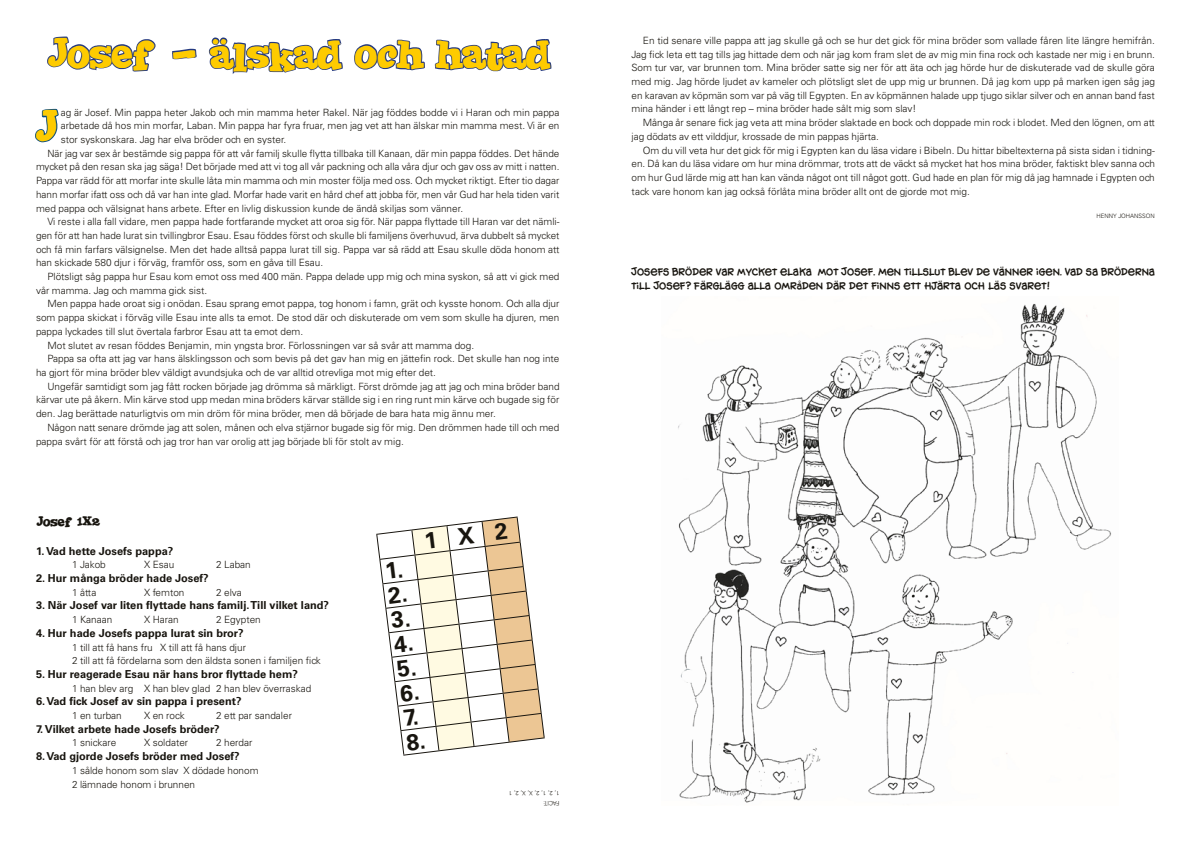
<style>
.page{position:relative;width:1191px;height:842px;background:#fff}
.page>*{position:absolute;margin:0;border:0;box-sizing:border-box;transform-origin:0 0}
.t1{font:45.9px "Jointby Pizza Dude";color:#fecb00}
.t2{font:42px "Jointby Pizza Dude";color:#fecb00}
.t3{font:700 23px/24.7px "Univers LT Std";color:#18150f}
.t4{font:14px "Jointby Pizza Dude";color:#18150f}
.t5{font:700 11px "Univers LT Std";color:#18150f}
.t6{font:300 10px/13.7px "Univers";color:#18150f}
.t7{font:10px/13.7px "Hog Bold HMK";color:#18150f}
.t8{font:300 6px/10px "Univers";color:#18150f}
</style>
<div class="page">
<svg style="left:47px;top:36px;width:109px;height:36px"></svg>
<svg style="left:172px;top:48px;width:25px;height:12px"></svg>
<svg style="left:208px;top:37px;width:135px;height:37px"></svg>
<svg style="left:354px;top:39px;width:71px;height:32px"></svg>
<svg style="left:434px;top:39px;width:118px;height:33px"></svg>
<svg style="left:35px;top:108px;width:24px;height:35px"></svg>
<img style="left:678px;top:303px;width:433px;height:500px">
<svg style="left:376px;top:516px;width:169px;height:240px"></svg>
<h2 class="t2" style="left:46px;top:29px;width:504px">Josef - älskad och hatad</h2>
<h1 class="t1" style="left:34px;top:101px;width:23px">J</h1>
<p class="t6" style="left:61px;top:105px;width:500px">ag är Josef. Min pappa heter Jakob och min mamma heter Rakel. När jag föddes bodde vi i Haran och min pappa</p>
<p class="t6" style="left:61px;top:119px;width:500px">arbetade då hos min morfar, Laban. Min pappa har fyra fruar, men jag vet att han älskar min mamma mest. Vi är en</p>
<p class="t6" style="left:61px;top:133px;width:227px">stor syskonskara. Jag har elva bröder och en syster.</p>
<p class="t6" style="left:47px;top:146px;width:513px">När jag var sex år bestämde sig pappa för att vår familj skulle flytta tillbaka till Kanaan, där min pappa föddes. Det hände</p>
<p class="t6" style="left:36px;top:160px;width:525px">mycket på den resan ska jag säga! Det började med att vi tog all vår packning och alla våra djur och gav oss av mitt i natten.</p>
<p class="t6" style="left:36px;top:174px;width:525px">Pappa var rädd för att morfar inte skulle låta min mamma och min moster följa med oss. Och mycket riktigt. Efter tio dagar</p>
<p class="t6" style="left:36px;top:187px;width:525px">hann morfar ifatt oss och då var han inte glad. Morfar hade varit en hård chef att jobba för, men vår Gud har hela tiden varit</p>
<p class="t6" style="left:36px;top:201px;width:428px">med pappa och välsignat hans arbete. Efter en livlig diskussion kunde de ändå skiljas som vänner.</p>
<p class="t6" style="left:47px;top:215px;width:514px">Vi reste i alla fall vidare, men pappa hade fortfarande mycket att oroa sig för. När pappa flyttade till Haran var det nämli-</p>
<p class="t6" style="left:36px;top:229px;width:525px">gen för att han hade lurat sin tvillingbror Esau. Esau föddes först och skulle bli familjens överhuvud, ärva dubbelt så mycket</p>
<p class="t6" style="left:36px;top:242px;width:525px">och få min farfars välsignelse. Men det hade alltså pappa lurat till sig. Pappa var så rädd att Esau skulle döda honom att</p>
<p class="t6" style="left:36px;top:256px;width:289px">han skickade 580 djur i förväg, framför oss, som en gåva till Esau.</p>
<p class="t6" style="left:47px;top:270px;width:513px">Plötsligt såg pappa hur Esau kom emot oss med 400 män. Pappa delade upp mig och mina syskon, så att vi gick med</p>
<p class="t6" style="left:36px;top:283px;width:173px">vår mamma. Jag och mamma gick sist.</p>
<p class="t6" style="left:47px;top:297px;width:513px">Men pappa hade oroat sig i onödan. Esau sprang emot pappa, tog honom i famn, grät och kysste honom. Och alla djur</p>
<p class="t6" style="left:36px;top:311px;width:525px">som pappa skickat i förväg ville Esau inte alls ta emot. De stod där och diskuterade om vem som skulle ha djuren, men</p>
<p class="t6" style="left:36px;top:324px;width:269px">pappa lyckades till slut övertala farbror Esau att ta emot dem.</p>
<p class="t6" style="left:47px;top:338px;width:428px">Mot slutet av resan föddes Benjamin, min yngsta bror. Förlossningen var så svår att mamma dog.</p>
<p class="t6" style="left:47px;top:352px;width:513px">Pappa sa ofta att jag var hans älsklingsson och som bevis på det gav han mig en jättefin rock. Det skulle han nog inte</p>
<p class="t6" style="left:36px;top:366px;width:401px">ha gjort för mina bröder blev väldigt avundsjuka och de var alltid otrevliga mot mig efter det.</p>
<p class="t6" style="left:47px;top:379px;width:514px">Ungefär samtidigt som jag fått rocken började jag drömma så märkligt. Först drömde jag att jag och mina bröder band</p>
<p class="t6" style="left:36px;top:393px;width:525px">kärvar ute på åkern. Min kärve stod upp medan mina bröders kärvar ställde sig i en ring runt min kärve och bugade sig för</p>
<p class="t6" style="left:36px;top:407px;width:461px">den. Jag berättade naturligtvis om min dröm för mina bröder, men då började de bara hata mig ännu mer.</p>
<p class="t6" style="left:47px;top:420px;width:513px">Någon natt senare drömde jag att solen, månen och elva stjärnor bugade sig för mig. Den drömmen hade till och med</p>
<p class="t6" style="left:36px;top:434px;width:369px">pappa svårt för att förstå och jag tror han var orolig att jag började bli för stolt av mig.</p>
<h3 class="t4" style="left:36px;top:514px;width:65px">Josef 1X2</h3>
<p class="t5" style="left:36px;top:544px;width:139px">1. Vad hette Josefs pappa?</p>
<p class="t6" style="left:72px;top:558px;width:35px">1 Jakob</p>
<p class="t6" style="left:144px;top:558px;width:32px">X Esau</p>
<p class="t6" style="left:216px;top:558px;width:36px">2 Laban</p>
<p class="t5" style="left:36px;top:572px;width:174px">2. Hur många bröder hade Josef?</p>
<p class="t6" style="left:72px;top:585px;width:26px">1 åtta</p>
<p class="t6" style="left:144px;top:585px;width:42px">X femton</p>
<p class="t6" style="left:216px;top:585px;width:27px">2 elva</p>
<p class="t5" style="left:36px;top:599px;width:294px">3. När Josef var liten flyttade hans familj. Till vilket land?</p>
<p class="t6" style="left:72px;top:613px;width:42px">1 Kanaan</p>
<p class="t6" style="left:144px;top:613px;width:36px">X Haran</p>
<p class="t6" style="left:216px;top:613px;width:46px">2 Egypten</p>
<p class="t5" style="left:36px;top:626px;width:209px">4. Hur hade Josefs pappa lurat sin bror?</p>
<p class="t6" style="left:72px;top:640px;width:250px">1 till att få hans fru X till att få hans djur<br>2 till att få fördelarna som den äldsta sonen i familjen fick</p>
<p class="t5" style="left:36px;top:668px;width:263px">5. Hur reagerade Esau när hans bror flyttade hem?</p>
<p class="t6" style="left:72px;top:681px;width:241px">1 han blev arg X han blev glad 2 han blev överraskad</p>
<p class="t5" style="left:36px;top:695px;width:207px">6. Vad fick Josef av sin pappa i present?</p>
<p class="t6" style="left:72px;top:709px;width:51px">1 en turban</p>
<p class="t6" style="left:144px;top:709px;width:42px">X en rock</p>
<p class="t6" style="left:216px;top:709px;width:77px">2 ett par sandaler</p>
<p class="t5" style="left:36px;top:722px;width:185px">7. Vilket arbete hade Josefs bröder?</p>
<p class="t6" style="left:72px;top:736px;width:46px">1 snickare</p>
<p class="t6" style="left:144px;top:736px;width:46px">X soldater</p>
<p class="t6" style="left:216px;top:736px;width:38px">2 herdar</p>
<p class="t5" style="left:36px;top:750px;width:205px">8. Vad gjorde Josefs bröder med Josef?</p>
<p class="t6" style="left:72px;top:763px;width:188px">1 sålde honom som slav X dödade honom<br>2 lämnade honom i brunnen</p>
<h3 class="t3" style="left:384px;top:559px;width:21px;rotate:-7deg">1.<br>2.<br>3.<br>4.<br>5.<br>6.<br>7.<br>8.</h3>
<p class="t8" style="left:559px;top:808px;width:52px;rotate:-180deg">FACIT:<br>1, 2, 1, 2, X, X, 2, 1</p>
<p class="t6" style="left:631px;top:34px;width:525px;text-align:justify;text-indent:11px">En tid senare ville pappa att jag skulle gå och se hur det gick för mina bröder som vallade fåren lite längre hemifrån.<br>Jag fick leta ett tag tills jag hittade dem och när jag kom fram slet de av mig min fina rock och kastade ner mig i en brunn.<br>Som tur var, var brunnen tom. Mina bröder satte sig ner för att äta och jag hörde hur de diskuterade vad de skulle göra med mig. Jag hörde ljudet av kameler och plötsligt slet de upp mig ur brunnen. Då jag kom upp på marken igen såg jag en karavan av köpmän som var på väg till Egypten. En av köpmännen halade upp tjugo siklar silver och en annan band fast mina händer i ett långt rep – mina bröder hade sålt mig som slav!</p>
<p class="t6" style="left:631px;top:116px;width:525px;text-indent:11px">Många år senare fick jag veta att mina bröder slaktade en bock och doppade min rock i blodet. Med den lögnen, om att jag dödats av ett vilddjur, krossade de min pappas hjärta.</p>
<p class="t6" style="left:631px;top:143px;width:525px;text-align:justify;text-indent:11px">Om du vill veta hur det gick för mig i Egypten kan du läsa vidare i Bibeln. Du hittar bibeltexterna på sista sidan i tidning&shy;en. Då kan du läsa vidare om hur mina drömmar, trots att de väckt så mycket hat hos mina bröder, faktiskt blev sanna och om hur Gud lärde mig att han kan vända något ont till något gott. Gud hade en plan för mig då jag hamnade i Egypten och tack vare honom kan jag också förlåta mina bröder allt ont de gjorde mot mig.</p>
<p class="t8" style="left:1096px;top:211px;width:60px">HENNY JOHANSSON</p>
<p class="t7" style="left:631px;top:265px;width:525px">JOSEFS BRÖDER VAR MYCKET ELAKA MOT JOSEF. MEN TILLSLUT BLEV DE VÄNNER IGEN. VAD SA BRÖDERNA<br>TILL JOSEF? FÄRGLÄGG ALLA OMRÅDEN DÄR DET FINNS ETT HJÄRTA OCH LÄS SVARET!</p>
</div>
